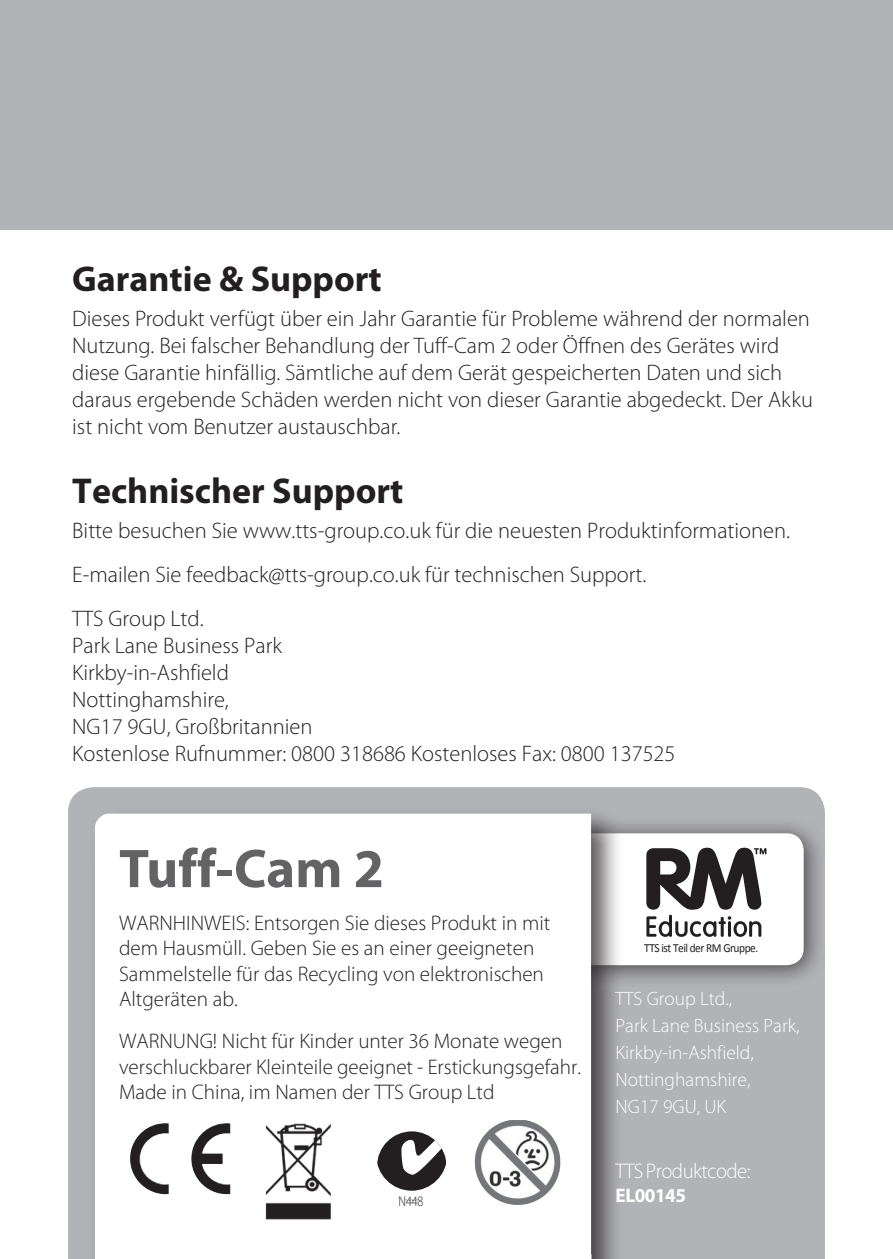
<style>
.page{position:relative;width:893px;height:1259px;background:#fff}
.page>*{position:absolute;margin:0;border:0;box-sizing:border-box;transform-origin:0 0}
.FRONT{font:700 54.9px "Myriad Pro";color:#636366}
.t1{font:700 36px "Myriad Pro";color:#231f20}
.t2{font:300 22.5px/27px "Myriad Pro";color:#231f20}
.t3{font:300 21.3px/25.5px "Myriad Pro";color:#231f20}
.t4{font:300 21.3px "Myriad Pro";letter-spacing:-.025em;color:#fff}
.t5{font:700 19.8px "Myriad Pro";letter-spacing:-.025em;color:#fff}
.t6{font:300 19.5px/27px "Myriad Pro";color:#fff}
.t7{font:300 14.4px "Myriad Pro";color:#231f20;scale:.83 1}
.t8{font:12.3px "Calibri";letter-spacing:-.04em;color:#231f20;scale:.92 1}
.t9{font:10.2px "Arial";color:#231f20;scale:1.15 1}
</style>
<div class="page">
<div style="left:0;top:0;width:893px;height:230px;background:#b2b3b7"></div>
<div style="left:68px;top:787px;width:757px;height:472px;background:#b2b3b7"></div>
<div style="left:469px;top:816px;width:358px;height:173px;background:#231f20;opacity:.75"></div>
<div style="left:486px;top:833px;width:318px;height:132px;background:#fff;border-radius:17px"></div>
<div style="left:87px;top:806px;width:537px;height:453px;background:#231f20;opacity:.75"></div>
<svg style="left:95px;top:813px;width:496px;height:446px"></svg>
<svg style="left:646px;top:847px;width:120px;height:90px"></svg>
<img style="left:250px;top:1117px;width:93px;height:105px">
<svg style="left:127px;top:1122px;width:107px;height:74px"></svg>
<img style="left:194px;top:1123px;width:31px;height:21px">
<img style="left:475px;top:1120px;width:58px;height:85px">
<svg style="left:377px;top:1131px;width:69px;height:59px"></svg>
<p class="t1" style="left:72px;top:258px;width:311px">Garantie &amp; Support</p>
<p class="t2" style="left:72px;top:305px;width:742px">Dieses Produkt verfügt über ein Jahr Garantie für Probleme während der normalen Nutzung. Bei falscher Behandlung der Tuff-Cam 2 oder Öffnen des Gerätes wird diese Garantie hinfällig. Sämtliche auf dem Gerät gespeicherten Daten und sich daraus ergebende Schäden werden nicht von dieser Garantie abgedeckt. Der Akku ist nicht vom Benutzer austauschbar.</p>
<p class="t1" style="left:72px;top:470px;width:333px">Technischer Support</p>
<p class="t2" style="left:72px;top:518px;width:719px">Bitte besuchen Sie www.tts-group.co.uk für die neuesten Produktinformationen.</p>
<p class="t2" style="left:72px;top:562px;width:576px">E-mailen Sie feedback@tts-group.co.uk für technischen Support.</p>
<p class="t2" style="left:72px;top:606px;width:133px">TTS Group Ltd.</p>
<p class="t2" style="left:72px;top:633px;width:211px">Park Lane Business Park</p>
<p class="t2" style="left:72px;top:660px;width:158px">Kirkby-in-Ashfield</p>
<p class="t2" style="left:72px;top:687px;width:158px">Nottinghamshire,</p>
<p class="t2" style="left:72px;top:714px;width:242px">NG17 9GU, Großbritannien</p>
<p class="t2" style="left:72px;top:741px;width:605px">Kostenlose Rufnummer: 0800 318686 Kostenloses Fax: 0800 137525</p>
<p class="FRONT" style="left:119px;top:838px;width:266px">Tuff-Cam 2</p>
<p class="t3" style="left:119px;top:910px;width:433px">WARNHINWEIS: Entsorgen Sie dieses Produkt in mit dem Hausmüll. Geben Sie es an einer geeigneten Sammelstelle für das Recycling von elektronischen Altgeräten ab.</p>
<p class="t3" style="left:119px;top:1029px;width:464px">WARNUNG! Nicht für Kinder unter 36 Monate wegen verschluckbarer Kleinteile geeignet - Erstickungsgefahr.<br>Made in China, im Namen der TTS Group Ltd</p>
<p class="t7" style="left:398px;top:1193px;width:32px">N448</p>
<p class="t9" style="left:391px;top:1194px;width:34px">Nxxxxx</p>
<p class="t8" style="left:644px;top:940px;width:125px">TTS ist Teil der RM Gruppe.</p>
<p class="t6" style="left:615px;top:985px;width:185px">TTS Group Ltd.,<br>Park Lane Business Park,<br>Kirkby-in-Ashfield,<br>Nottinghamshire,<br>NG17 9GU, UK</p>
<p class="t4" style="left:615px;top:1159px;width:136px">TTSProduktcode:</p>
<p class="t5" style="left:615px;top:1184px;width:72px">EL00145</p>
</div>
